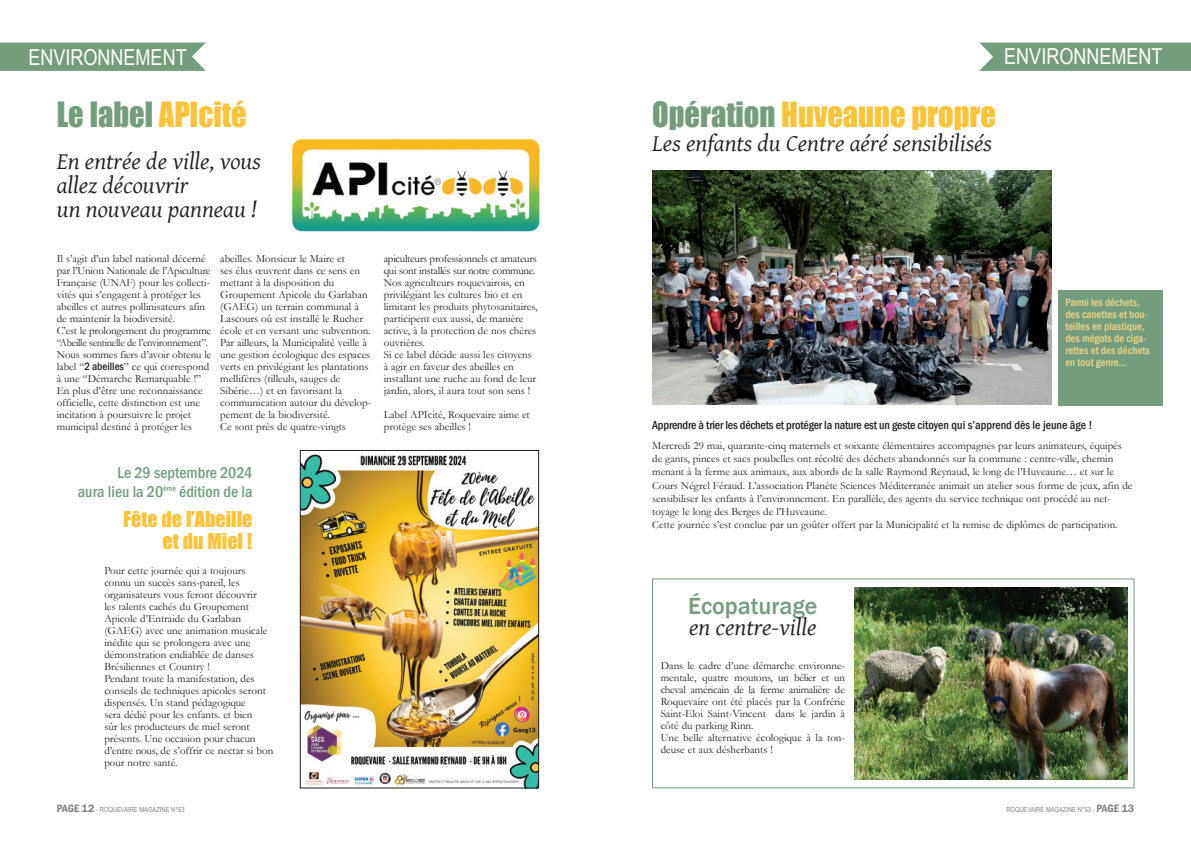
<style>
.page{position:relative;width:1191px;height:842px;background:#fff}
.page>*{position:absolute;margin:0;border:0;box-sizing:border-box;transform-origin:0 0}
.t1{font:32px "Impact";color:#ffc339;scale:.95 1}
.t2{font:32px "Impact";color:#739d7d;scale:.95 1}
.t3{font:italic 24px/24px "Gentium Basic";color:#231f20}
.t4{font:500 24px "Franklin Gothic";color:#739d7d}
.t5{font:22px "Arial Narrow";color:#fff}
.t6{font:20px/22px "Impact";color:#ffc339;text-align:right}
.t7{font:500 condensed 16px/19px "Franklin Gothic";color:#739d7d;text-align:right}
.t8{font:500 condensed 12px "Franklin Gothic";letter-spacing:-.015em;color:#231f20}
.t9{font:11px/12px "Garamond";color:#231f20}
.t10{font:500 condensed 11px/12px "Franklin Gothic";color:#f7d785}
.t11{font:7px "Arial Narrow";color:#808285}
.s1{color:#ffc339}
.s2{font-family:"Franklin Gothic";font-weight:500;font-stretch:condensed}
.s3{font-family:"Franklin Gothic";font-weight:600;font-stretch:condensed;font-size:11px}
.s4{font-family:"Franklin Gothic";font-weight:600;font-size:11px}
.s5{color:#739d7d}
</style>
<div class="page">
<div style="left:652px;top:579px;width:482px;height:209px;border:1px solid #739d7d"></div>
<svg style="left:979px;top:43px;width:212px;height:28px;background:#78a081"></svg>
<img style="left:855px;top:587px;width:272px;height:192px">
<img style="left:302px;top:454px;width:235px;height:332px">
<div style="left:300px;top:450px;width:239px;height:338px;border:1px solid #231f20"></div>
<div style="left:1058px;top:291px;width:104px;height:115px;background:#739d7d"></div>
<svg style="left:0;top:43px;width:206px;height:28px;background:#78a082"></svg>
<img style="left:292px;top:138px;width:248px;height:94px">
<img style="left:652px;top:170px;width:399px;height:235px">
<h3 class="t5" style="left:28px;top:45px;width:160px">ENVIRONNEMENT</h3>
<h1 class="t2" style="left:57px;top:95px;width:201px">Le label <span class="s1">APIcité</span></h1>
<h2 class="t3" style="left:57px;top:149px;width:206px">En entrée de ville, vous allez découvrir<br>un nouveau panneau !</h2>
<p class="t9" style="left:57px;top:253px;width:156px">Il s’agit d’un label national décerné par l’Union Nationale de l’Apiculture Française (UNAF) pour les collecti&shy;vités qui s’engagent à protéger les abeilles et autres pollinisateurs afin de maintenir la biodiversité.<br>C’est le prolongement du programme “Abeille sentinelle de l’environnement”.<br>Nous sommes fiers d’avoir obtenu le label “<span class="s2">2 abeilles</span>” ce qui correspond à une “Démarche Remarquable !” En plus d’être une reconnaissance officielle, cette distinction est une incitation à poursuivre le projet municipal destiné à protéger les</p>
<p class="t9" style="left:220px;top:253px;width:153px">abeilles. Monsieur le Maire et<br>ses élus œuvrent dans ce sens en mettant à la disposition du<br>Groupement Apicole du Garlaban (GAEG) un terrain communal à<br>Lascours où est installé le Rucher école et en versant une subvention.<br>Par ailleurs, la Municipalité veille à une gestion écologique des espaces verts en privilégiant les plantations mellifères (tilleuls, sauges de<br>Sibérie…) et en favorisant la communication autour du dévelop&shy;pement de la biodiversité.<br>Ce sont près de quatre-vingts</p>
<p class="t9" style="left:384px;top:253px;width:155px">apiculteurs professionnels et amateurs qui sont installés sur notre commune.<br>Nos agriculteurs roquevairois, en privilégiant les cultures bio et en limitant les produits phytosanitaires, participent eux aussi, de manière active, à la protection de nos chères ouvrières.<br>Si ce label décide aussi les citoyens à agir en faveur des abeilles en installant une ruche au fond de leur jardin, alors, il aura tout son sens !</p>
<p class="t9" style="left:384px;top:409px;width:148px">Label APIcité, Roquevaire aime et protège ses abeilles !</p>
<h3 class="t7" style="left:78px;top:462px;width:176px">Le 29 septembre 2024<br>aura lieu la 20<sup>ème</sup> édition de la</h3>
<h3 class="t6" style="left:123px;top:508px;width:131px">Fête de l’Abeille et du Miel !</h3>
<p class="t9" style="left:104px;top:565px;width:170px">Pour cette journée qui a toujours connu un succès sans-pareil, les organisateurs vous feront découvrir<br>les talents cachés du Groupement Apicole d’Entraide du Garlaban (GAEG) avec une animation musicale inédite qui se prolongera avec une démonstration endiablée de danses Brésiliennes et Country !<br>Pendant toute la manifestation, des conseils de techniques apicoles seront dispensés. Un stand pédagogique<br>sera dédié pour les enfants. et bien<br>sûr les producteurs de miel seront présents. Une occasion pour chacun d’entre nous, de s’offrir ce nectar si bon pour notre santé.</p>
<p class="t11" style="left:57px;top:805px;width:129px"><span class="s3">PAGE</span> <span class="s4">12</span> - ROQUEVAIRE MAGAZINE N°53</p>
<h3 class="t5" style="left:1004px;top:44px;width:160px">ENVIRONNEMENT</h3>
<h1 class="t1" style="left:652px;top:95px;width:363px"><span class="s5">Opération</span> Huveaune propre</h1>
<h2 class="t3" style="left:652px;top:132px;width:341px">Les enfants du Centre aéré sensibilisés</h2>
<p class="t10" style="left:1065px;top:297px;width:86px">Parmi les déchets, des canettes et bou&shy;teilles en plastique, des mégots de ciga&shy;rettes et des déchets en tout genre...</p>
<p class="t8" style="left:652px;top:418px;width:442px">Apprendre à trier les déchets et protéger la nature est un geste citoyen qui s’apprend dès le jeune âge !</p>
<p class="t9" style="left:652px;top:439px;width:482px;line-height:13.2px">Mercredi 29 mai, quarante-cinq maternels et soixante élémentaires accompagnés par leurs animateurs, équipés de gants, pinces et sacs poubelles ont récolté des déchets abandonnés sur la commune : centre-ville, chemin menant à la ferme aux animaux, aux abords de la salle Raymond Reynaud, le long de l’Huveaune… et sur le Cours Négrel Féraud. L’association Planète Sciences Méditerranée animait un atelier sous forme de jeux, afin de sensibiliser les enfants à l’environnement. En parallèle, des agents du service technique ont procédé au net&shy;toyage le long des Berges de l’Huveaune.<br>Cette journée s’est conclue par un goûter offert par la Municipalité et la remise de diplômes de participation.</p>
<h2 class="t4" style="left:688px;top:592px;width:131px">écopaturage</h2>
<h2 class="t3" style="left:689px;top:615px;width:129px">en centre-ville</h2>
<p class="t9" style="left:660px;top:659px;width:186px">Dans le cadre d’une démarche environne&shy;mentale, quatre moutons, un bélier et un cheval américain de la ferme animalière de Roquevaire ont été placés par la Confrérie Saint-Eloi Saint-Vincent dans le jardin à côté du parking Rinn.<br>Une belle alternative écologique à la ton&shy;deuse et aux désherbants !</p>
<p class="t11" style="left:1006px;top:805px;width:129px">ROQUEVAIRE MAGAZINE N°53 - <span class="s3">PAGE</span> <span class="s4">13</span></p>
</div>
